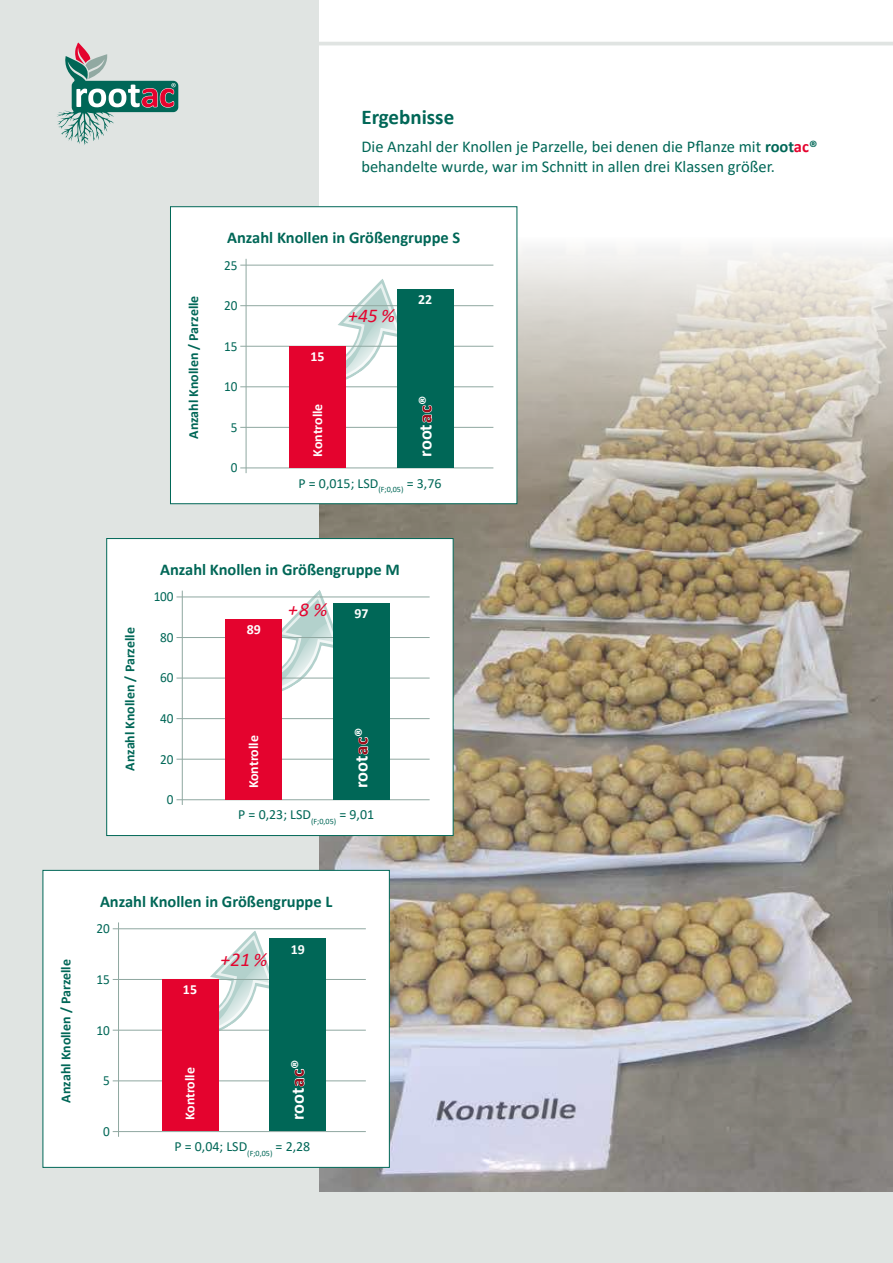
<style>
.page{position:relative;width:893px;height:1263px;background:#fff}
.page>*{position:absolute;margin:0;border:0;box-sizing:border-box;transform-origin:0 0}
.t1{font:700 21px "Calibri";color:#006757}
.t2{font:italic 19.5px "Calibri";color:#e4032e}
.t3{font:700 18.45px "Calibri";color:#fff}
.t4{font:16.5px/19.8px "Calibri";color:#006757}
.t5{font:700 16.5px "Calibri";color:#006757}
.t6{font:13.95px "Calibri";letter-spacing:-.005em;color:#006757}
.t7{font:700 13.95px "Calibri";color:#006757}
.t8{font:700 13.95px "Calibri";color:#fff}
.t9{font:13.95px "Calibri";letter-spacing:-.005em;color:#006757;scale:.95 1}
.s1{font-weight:700}
.s2{font-weight:700;color:#e4032e}
</style>
<div class="page">
<img style="left:319px;top:237px;width:574px;height:956px">
<div style="left:0;top:0;width:319px;height:1263px;background:#e0e4e2"></div>
<hr style="left:313px;top:42px;width:580px;height:3px;background:#e0e4e2">
<svg style="left:57px;top:43px;width:121px;height:102px"></svg>
<div style="left:310px;top:1193px;width:583px;height:70px;background:#e0e4e2"></div>
<div style="left:170px;top:206px;width:347px;height:298px;background:#fff;border:1px solid #006757"></div>
<svg style="left:269px;top:279px;width:128px;height:109px"></svg>
<hr style="left:240px;top:305px;width:253px;height:1px;background:#91a9a2">
<hr style="left:240px;top:265px;width:253px;height:1px;background:#91a9a2">
<hr style="left:240px;top:386px;width:253px;height:1px;background:#91a9a2">
<hr style="left:240px;top:427px;width:253px;height:1px;background:#91a9a2">
<hr style="left:240px;top:467px;width:253px;height:1px;background:#91a9a2">
<hr style="left:240px;top:346px;width:253px;height:1px;background:#91a9a2">
<div style="left:397px;top:289px;width:57px;height:178px;background:#006757"></div>
<div style="left:289px;top:346px;width:57px;height:121px;background:#e4032e"></div>
<hr style="left:246px;top:259px;width:1px;height:214px;background:#91a9a2">
<div style="left:106px;top:538px;width:348px;height:298px;background:#fff;border:1px solid #006757"></div>
<svg style="left:206px;top:590px;width:150px;height:101px"></svg>
<hr style="left:176px;top:637px;width:254px;height:1px;background:#91a9a2">
<hr style="left:176px;top:596px;width:254px;height:1px;background:#91a9a2">
<hr style="left:176px;top:718px;width:254px;height:1px;background:#91a9a2">
<hr style="left:176px;top:759px;width:254px;height:1px;background:#91a9a2">
<hr style="left:176px;top:799px;width:254px;height:1px;background:#91a9a2">
<hr style="left:176px;top:677px;width:254px;height:1px;background:#91a9a2">
<div style="left:333px;top:603px;width:57px;height:196px;background:#006757"></div>
<div style="left:225px;top:619px;width:57px;height:180px;background:#e4032e"></div>
<hr style="left:182px;top:591px;width:1px;height:214px;background:#91a9a2">
<div style="left:43px;top:870px;width:347px;height:298px;background:#fff;border:1px solid #006757"></div>
<svg style="left:141px;top:931px;width:150px;height:128px"></svg>
<hr style="left:113px;top:979px;width:253px;height:1px;background:#91a9a2">
<hr style="left:113px;top:928px;width:253px;height:1px;background:#91a9a2">
<hr style="left:113px;top:1080px;width:253px;height:1px;background:#91a9a2">
<hr style="left:113px;top:1131px;width:253px;height:1px;background:#91a9a2">
<hr style="left:113px;top:1030px;width:253px;height:1px;background:#91a9a2">
<div style="left:269px;top:939px;width:57px;height:192px;background:#006757"></div>
<div style="left:162px;top:979px;width:56px;height:152px;background:#e4032e"></div>
<hr style="left:118px;top:922px;width:1px;height:215px;background:#91a9a2">
<p class="t7" style="left:184px;top:439px;width:145px;rotate:-90deg">Anzahl Knollen / Parzelle</p>
<p class="t1" style="left:361px;top:102px;width:94px">Ergebnisse</p>
<p class="t4" style="left:361px;top:137px;width:457px">Die Anzahl der Knollen je Parzelle, bei denen die Pflanze mit <span class="s1">root</span><span class="s2">ac</span><span class="s1">® </span>behandelte wurde, war im Schnitt in allen drei Klassen größer.</p>
<p class="t5" style="left:227px;top:226px;width:235px">Anzahl Knollen in Größengruppe S</p>
<p class="t9" style="left:224px;top:255px;width:15px">25</p>
<p class="t9" style="left:224px;top:296px;width:15px">20</p>
<p class="t9" style="left:224px;top:336px;width:15px">15</p>
<p class="t9" style="left:224px;top:377px;width:15px">10</p>
<p class="t9" style="left:231px;top:417px;width:9px">5</p>
<p class="t9" style="left:231px;top:458px;width:9px">0</p>
<p class="t8" style="left:311px;top:346px;width:16px">15</p>
<p class="t2" style="left:348px;top:302px;width:48px">+ 45 %</p>
<p class="t8" style="left:418px;top:290px;width:16px">22</p>
<p class="t8" style="left:308px;top:457px;width:55px;rotate:-90deg">Kontrolle</p>
<p class="t3" style="left:412px;top:457px;width:62px;rotate:-90deg">rootac®</p>
<p class="t6" style="left:298px;top:473px;width:144px">P = 0,015; LSD<sub>(F;0,05)</sub> = 3,76</p>
<p class="t7" style="left:120px;top:771px;width:145px;rotate:-90deg">Anzahl Knollen / Parzelle</p>
<p class="t5" style="left:160px;top:558px;width:241px">Anzahl Knollen in Größengruppe M</p>
<p class="t9" style="left:154px;top:587px;width:22px">100</p>
<p class="t9" style="left:160px;top:628px;width:15px">80</p>
<p class="t9" style="left:160px;top:668px;width:15px">60</p>
<p class="t9" style="left:160px;top:709px;width:15px">40</p>
<p class="t9" style="left:160px;top:749px;width:15px">20</p>
<p class="t9" style="left:167px;top:790px;width:9px">0</p>
<p class="t8" style="left:247px;top:619px;width:16px">89</p>
<p class="t2" style="left:288px;top:596px;width:41px">+ 8 %</p>
<p class="t8" style="left:354px;top:603px;width:16px">97</p>
<p class="t8" style="left:244px;top:788px;width:55px;rotate:-90deg">Kontrolle</p>
<p class="t3" style="left:348px;top:788px;width:62px;rotate:-90deg">rootac®</p>
<p class="t6" style="left:238px;top:805px;width:137px">P = 0,23; LSD<sub>(F;0,05)</sub> = 9,01</p>
<p class="t7" style="left:56px;top:1102px;width:145px;rotate:-90deg">Anzahl Knollen / Parzelle</p>
<p class="t5" style="left:100px;top:890px;width:234px">Anzahl Knollen in Größengruppe L</p>
<p class="t9" style="left:97px;top:919px;width:15px">20</p>
<p class="t9" style="left:97px;top:969px;width:15px">15</p>
<p class="t9" style="left:97px;top:1020px;width:15px">10</p>
<p class="t9" style="left:103px;top:1071px;width:9px">5</p>
<p class="t9" style="left:103px;top:1121px;width:9px">0</p>
<p class="t8" style="left:183px;top:980px;width:16px">15</p>
<p class="t2" style="left:220px;top:946px;width:48px">+ 21 %</p>
<p class="t8" style="left:291px;top:939px;width:16px">19</p>
<p class="t8" style="left:180px;top:1120px;width:55px;rotate:-90deg">Kontrolle</p>
<p class="t3" style="left:285px;top:1120px;width:62px;rotate:-90deg">rootac®</p>
<p class="t6" style="left:174px;top:1137px;width:137px">P = 0,04; LSD<sub>(F;0,05)</sub> = 2,28</p>
</div>
